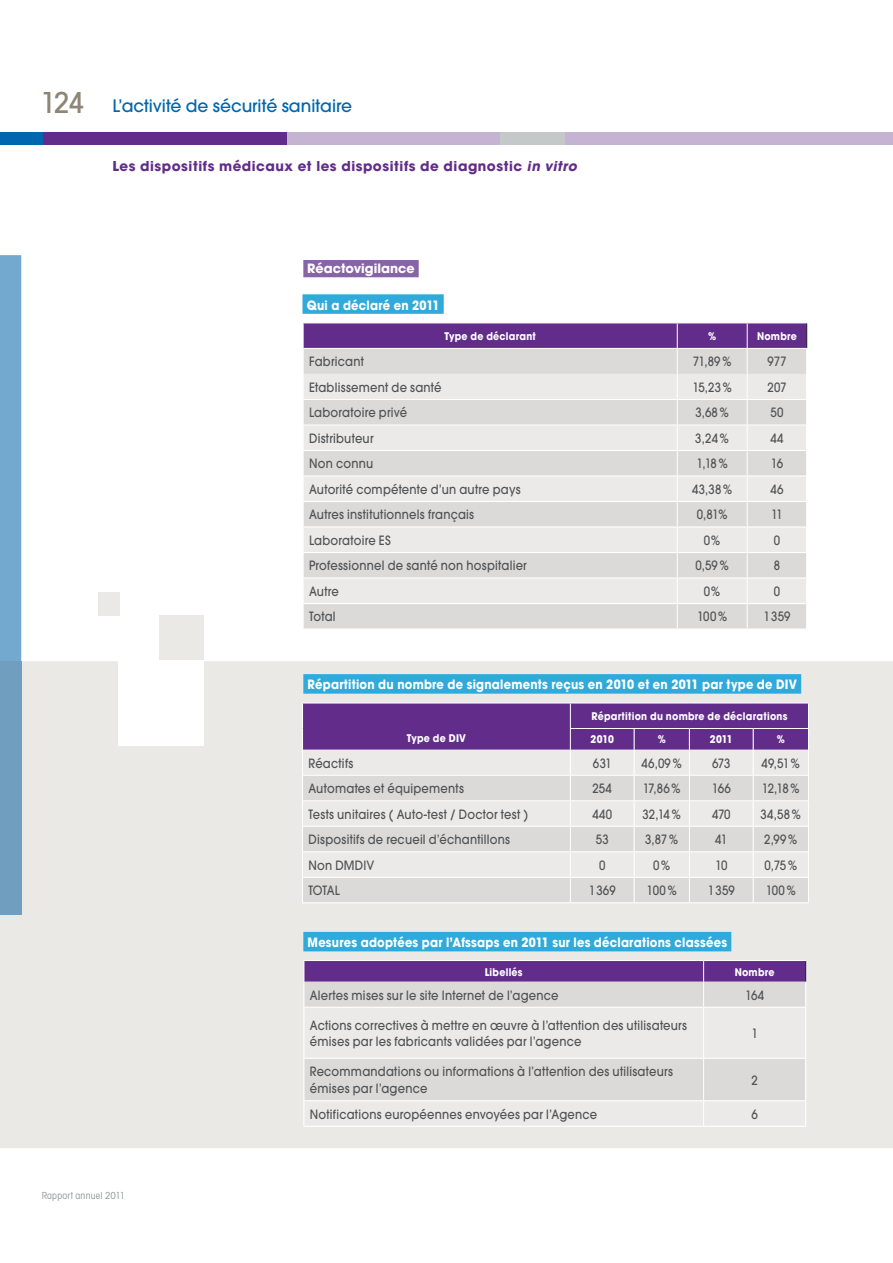
<style>
.page{position:relative;width:893px;height:1263px;background:#fff}
.page>*{position:absolute;margin:0;border:0;box-sizing:border-box;transform-origin:0 0}
.t1{font:500 17.1px "Avant Garde";color:#0066ae}
.t2{font:700 13.5px "Avant Garde";letter-spacing:.04em;color:#612c8a}
.t3{font:500 12.75px/16.5px "Avant Garde";letter-spacing:.02em;color:#505356;scale:.9 1}
.t4{font:700 12.75px "Avant Garde";letter-spacing:.02em;color:#fff;scale:.9 1}
.t5{font:700 12.75px "Avant Garde";color:#fff}
.t6{font:700 10.5px "Avant Garde";letter-spacing:.025em;color:#fff;scale:.9 1}
.t7{font:condensed 9.75px "Avant Garde";letter-spacing:.02em;color:#919597}
.s1{font-stretch:condensed;font-size:28.95px;color:#8d8675}
.s2{font-style:italic}
</style>
<div class="page">
<div style="left:3px;top:132px;width:890px;height:13px;background:#c5c8c9"></div>
<div style="left:173px;top:132px;width:327px;height:13px;background:#c4b4d2"></div>
<div style="left:566px;top:132px;width:327px;height:13px;background:#c4b4d2"></div>
<div style="left:0;top:132px;width:286px;height:13px;background:#612c8a"></div>
<div style="left:0;top:132px;width:43px;height:13px;background:#0066ae"></div>
<div style="left:0;top:255px;width:21px;height:406px;background:#73a9ce"></div>
<div style="left:0;top:661px;width:893px;height:487px;background:#eae9e6"></div>
<div style="left:0;top:661px;width:21px;height:253px;background:#6f9ebe"></div>
<div style="left:302px;top:294px;width:142px;height:20px;background:#2faada"></div>
<svg style="left:303px;top:323px;width:504px;height:305px;background:#dad4d9"></svg>
<hr style="left:302px;top:450px;width:375px;height:1px;background:#fff">
<hr style="left:677px;top:450px;width:130px;height:1px;background:#fff">
<div style="left:303px;top:260px;width:116px;height:17px;background:#8764a5"></div>
<hr style="left:302px;top:902px;width:268px;height:1px;background:#fff">
<hr style="left:570px;top:902px;width:119px;height:1px;background:#fff">
<hr style="left:689px;top:902px;width:64px;height:1px;background:#fff">
<hr style="left:753px;top:902px;width:56px;height:1px;background:#fff">
<hr style="left:302px;top:702px;width:268px;height:1px;background:#fff">
<hr style="left:570px;top:702px;width:119px;height:1px;background:#fff">
<hr style="left:689px;top:702px;width:64px;height:1px;background:#fff">
<hr style="left:753px;top:702px;width:56px;height:1px;background:#fff">
<svg style="left:302px;top:703px;width:507px;height:199px;background:#c7b9cd"></svg>
<hr style="left:303px;top:800px;width:267px;height:1px;background:#fff">
<hr style="left:570px;top:800px;width:119px;height:1px;background:#fff">
<hr style="left:689px;top:800px;width:64px;height:1px;background:#fff">
<hr style="left:753px;top:800px;width:56px;height:1px;background:#fff">
<div style="left:303px;top:674px;width:498px;height:20px;background:#2faada"></div>
<div style="left:303px;top:932px;width:428px;height:19px;background:#2faada"></div>
<svg style="left:304px;top:1008px;width:501px;height:118px;background:#e6e4e2"></svg>
<hr style="left:703px;top:1059px;width:1px;height:41px;background:#fff">
<svg style="left:703px;top:1101px;width:1px;height:25px"></svg>
<hr style="left:303px;top:1059px;width:1px;height:41px;background:#fff">
<hr style="left:805px;top:1059px;width:1px;height:41px;background:#fff">
<svg style="left:303px;top:1101px;width:1px;height:25px"></svg>
<svg style="left:805px;top:1101px;width:1px;height:25px"></svg>
<hr style="left:303px;top:1100px;width:401px;height:1px;background:#fff">
<hr style="left:303px;top:1126px;width:401px;height:1px;background:#fff">
<hr style="left:704px;top:1100px;width:102px;height:1px;background:#fff">
<hr style="left:704px;top:1126px;width:102px;height:1px;background:#fff">
<hr style="left:303px;top:1007px;width:401px;height:1px;background:#fff">
<hr style="left:303px;top:1008px;width:1px;height:50px;background:#fff">
<hr style="left:704px;top:1007px;width:102px;height:1px;background:#fff">
<hr style="left:805px;top:1008px;width:1px;height:50px;background:#fff">
<hr style="left:303px;top:1058px;width:401px;height:1px;background:#fff">
<hr style="left:704px;top:1058px;width:102px;height:1px;background:#fff">
<svg style="left:303px;top:960px;width:503px;height:47px;background:#a78fb7"></svg>
<hr style="left:703px;top:1008px;width:1px;height:50px;background:#fff">
<div style="left:99px;top:592px;width:21px;height:23px;background:#eae9e6"></div>
<div style="left:159px;top:615px;width:45px;height:45px;background:#eae9e6"></div>
<div style="left:118px;top:660px;width:86px;height:86px;background:#fff"></div>
<h1 class="t1" style="left:40px;top:100px;width:313px"><span class="s1">124</span> L’activité de sécurité sanitaire</h1>
<p class="t2" style="left:112px;top:160px;width:466px">Les dispositifs médicaux et les dispositifs de diagnostic <span class="s2">in vitro</span></p>
<p class="t5" style="left:307px;top:264px;width:109px">Réactovigilance</p>
<p class="t4" style="left:307px;top:300px;width:149px">Qui a déclaré en 2011</p>
<p class="t6" style="left:444px;top:332px;width:103px">Type de déclarant</p>
<p class="t6" style="left:708px;top:332px;width:11px">%</p>
<p class="t6" style="left:757px;top:332px;width:46px">Nombre</p>
<p class="t3" style="left:309px;top:354px;width:62px">Fabricant</p>
<p class="t3" style="left:693px;top:354px;width:45px">71,89 %</p>
<p class="t3" style="left:767px;top:354px;width:22px">977</p>
<p class="t3" style="left:309px;top:380px;width:149px">Etablissement de santé</p>
<p class="t3" style="left:692px;top:380px;width:46px">15,23 %</p>
<p class="t3" style="left:767px;top:380px;width:23px">207</p>
<p class="t3" style="left:309px;top:405px;width:110px">Laboratoire privé</p>
<p class="t3" style="left:695px;top:405px;width:39px">3,68 %</p>
<p class="t3" style="left:770px;top:405px;width:16px">50</p>
<p class="t3" style="left:309px;top:431px;width:73px">Distributeur</p>
<p class="t3" style="left:695px;top:431px;width:39px">3,24 %</p>
<p class="t3" style="left:770px;top:431px;width:16px">44</p>
<p class="t3" style="left:309px;top:456px;width:73px">Non connu</p>
<p class="t3" style="left:696px;top:456px;width:37px">1,18 %</p>
<p class="t3" style="left:771px;top:456px;width:15px">16</p>
<p class="t3" style="left:309px;top:482px;width:236px">Autorité compétente d’un autre pays</p>
<p class="t3" style="left:692px;top:482px;width:46px">43,38 %</p>
<p class="t3" style="left:770px;top:482px;width:16px">46</p>
<p class="t3" style="left:309px;top:507px;width:185px">Autres institutionnels français</p>
<p class="t3" style="left:697px;top:507px;width:36px">0,81%</p>
<p class="t3" style="left:771px;top:507px;width:14px">11</p>
<p class="t3" style="left:309px;top:533px;width:92px">Laboratoire ES</p>
<p class="t3" style="left:704px;top:533px;width:20px">0%</p>
<p class="t3" style="left:774px;top:533px;width:9px">0</p>
<p class="t3" style="left:309px;top:558px;width:244px">Professionnel de santé non hospitalier</p>
<p class="t3" style="left:695px;top:558px;width:39px">0,59 %</p>
<p class="t3" style="left:774px;top:558px;width:9px">8</p>
<p class="t3" style="left:309px;top:584px;width:35px">Autre</p>
<p class="t3" style="left:704px;top:584px;width:20px">0%</p>
<p class="t3" style="left:774px;top:584px;width:9px">0</p>
<p class="t3" style="left:309px;top:610px;width:31px">Total</p>
<p class="t3" style="left:697px;top:610px;width:35px">100 %</p>
<p class="t3" style="left:763px;top:610px;width:32px">1 359</p>
<p class="t4" style="left:308px;top:680px;width:545px">Répartition du nombre de signalements reçus en 2010 et en 2011 par type de DIV</p>
<p class="t6" style="left:407px;top:734px;width:67px">Type de DIV</p>
<p class="t6" style="left:591px;top:712px;width:219px">Répartition du nombre de déclarations</p>
<p class="t6" style="left:591px;top:736px;width:27px">2010</p>
<p class="t6" style="left:658px;top:736px;width:11px">%</p>
<p class="t6" style="left:710px;top:736px;width:27px">2011</p>
<p class="t6" style="left:777px;top:736px;width:11px">%</p>
<p class="t3" style="left:308px;top:756px;width:51px">Réactifs</p>
<p class="t3" style="left:593px;top:756px;width:22px">631</p>
<p class="t3" style="left:642px;top:756px;width:46px">46,09 %</p>
<p class="t3" style="left:712px;top:756px;width:22px">673</p>
<p class="t3" style="left:762px;top:756px;width:44px">49,51 %</p>
<p class="t3" style="left:308px;top:781px;width:174px">Automates et équipements</p>
<p class="t3" style="left:592px;top:781px;width:23px">254</p>
<p class="t3" style="left:643px;top:781px;width:44px">17,86 %</p>
<p class="t3" style="left:712px;top:781px;width:23px">166</p>
<p class="t3" style="left:762px;top:781px;width:44px">12,18 %</p>
<p class="t3" style="left:308px;top:807px;width:245px">Tests unitaires ( Auto-test / Doctor test )</p>
<p class="t3" style="left:592px;top:807px;width:24px">440</p>
<p class="t3" style="left:643px;top:807px;width:44px">32,14 %</p>
<p class="t3" style="left:712px;top:807px;width:22px">470</p>
<p class="t3" style="left:761px;top:807px;width:47px">34,58 %</p>
<p class="t3" style="left:308px;top:832px;width:225px">Dispositifs de recueil d’échantillons</p>
<p class="t3" style="left:596px;top:832px;width:16px">53</p>
<p class="t3" style="left:645px;top:832px;width:38px">3,87 %</p>
<p class="t3" style="left:715px;top:832px;width:15px">41</p>
<p class="t3" style="left:764px;top:832px;width:39px">2,99 %</p>
<p class="t3" style="left:308px;top:858px;width:75px">Non DMDIV</p>
<p class="t3" style="left:599px;top:858px;width:9px">0</p>
<p class="t3" style="left:653px;top:858px;width:21px">0 %</p>
<p class="t3" style="left:715px;top:858px;width:15px">10</p>
<p class="t3" style="left:764px;top:858px;width:38px">0,75 %</p>
<p class="t3" style="left:308px;top:883px;width:36px">TOTAL</p>
<p class="t3" style="left:589px;top:883px;width:32px">1 369</p>
<p class="t3" style="left:647px;top:883px;width:35px">100 %</p>
<p class="t3" style="left:708px;top:883px;width:32px">1 359</p>
<p class="t3" style="left:766px;top:883px;width:35px">100 %</p>
<p class="t7" style="left:42px;top:1192px;width:85px">Rapport annuel 2011</p>
<p class="t4" style="left:308px;top:938px;width:468px">Mesures adoptées par l’Afssaps en 2011 sur les déclarations classées</p>
<p class="t6" style="left:485px;top:968px;width:44px">Libellés</p>
<p class="t6" style="left:735px;top:968px;width:46px">Nombre</p>
<p class="t3" style="left:310px;top:988px;width:278px">Alertes mises sur le site Internet de l’agence</p>
<p class="t3" style="left:745px;top:988px;width:23px">164</p>
<p class="t3" style="left:310px;top:1018px;width:420px">Actions correctives à mettre en œuvre à l’attention des utilisateurs émises par les fabricants validées par l’agence</p>
<p class="t3" style="left:751px;top:1026px;width:9px">1</p>
<p class="t3" style="left:310px;top:1064px;width:405px">Recommandations ou informations à l’attention des utilisateurs émises par l’agence</p>
<p class="t3" style="left:751px;top:1073px;width:9px">2</p>
<p class="t3" style="left:310px;top:1107px;width:321px">Notifications européennes envoyées par l’Agence</p>
<p class="t3" style="left:751px;top:1107px;width:9px">6</p>
</div>
